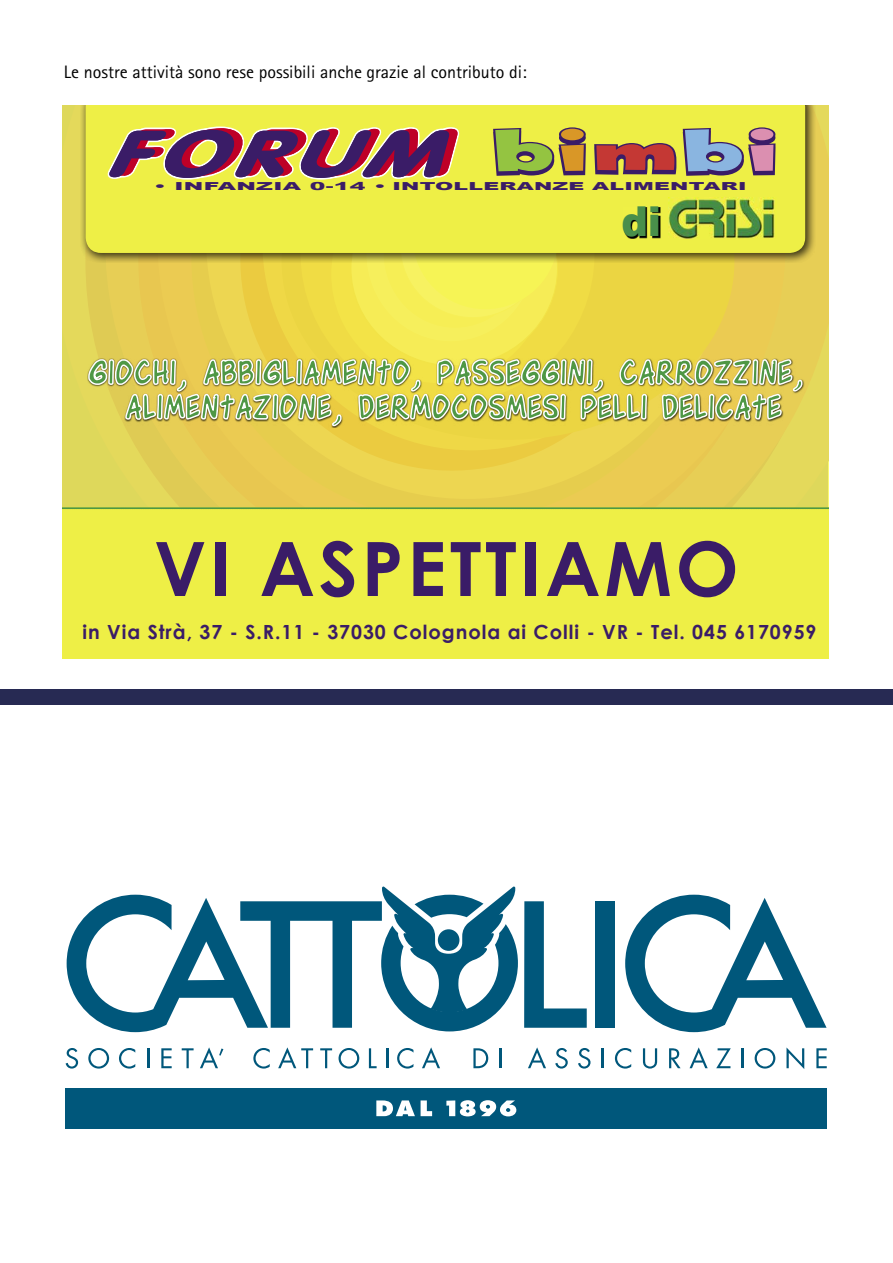
<style>
.page{position:relative;width:893px;height:1263px;background:#fff}
.page>*{position:absolute;margin:0;border:0;box-sizing:border-box;transform-origin:0 0}
.t1{font:700 75px "Century Gothic";letter-spacing:.05em;color:#3a1c67}
.t2{font:900 41.25px "Arial";color:#498f4b}
.t3{font:700 19.5px "Century Gothic";letter-spacing:.05em;color:#3a1c67}
.t4{font:18px "Rotis Sans Serif";color:#000}
.t5{font:900 11.1px "Arial";letter-spacing:.01em;color:#3a1c67;scale:2.13 1}
</style>
<div class="page">
<div style="left:0;top:689px;width:893px;height:15px;background:#272a53"></div>
<svg style="left:66px;top:1048px;width:12px;height:20px"></svg>
<svg style="left:88px;top:1048px;width:21px;height:20px"></svg>
<svg style="left:119px;top:1048px;width:16px;height:20px"></svg>
<hr style="left:147px;top:1048px;width:2px;height:20px;background:#00577b">
<svg style="left:161px;top:1048px;width:11px;height:20px"></svg>
<svg style="left:182px;top:1048px;width:12px;height:20px"></svg>
<svg style="left:253px;top:1048px;width:17px;height:20px"></svg>
<svg style="left:278px;top:1047px;width:35px;height:21px"></svg>
<svg style="left:320px;top:1048px;width:12px;height:20px"></svg>
<svg style="left:339px;top:1048px;width:20px;height:20px"></svg>
<svg style="left:369px;top:1048px;width:8px;height:20px"></svg>
<hr style="left:387px;top:1048px;width:2px;height:20px;background:#00577b">
<svg style="left:397px;top:1048px;width:16px;height:20px"></svg>
<svg style="left:422px;top:1047px;width:18px;height:21px"></svg>
<svg style="left:473px;top:1048px;width:15px;height:20px"></svg>
<hr style="left:499px;top:1048px;width:3px;height:20px;background:#00577b">
<svg style="left:528px;top:1047px;width:18px;height:21px"></svg>
<svg style="left:555px;top:1048px;width:13px;height:20px"></svg>
<svg style="left:578px;top:1048px;width:12px;height:20px"></svg>
<hr style="left:602px;top:1048px;width:2px;height:20px;background:#00577b">
<svg style="left:615px;top:1048px;width:16px;height:20px"></svg>
<svg style="left:643px;top:1048px;width:14px;height:20px"></svg>
<svg style="left:669px;top:1048px;width:12px;height:20px"></svg>
<svg style="left:689px;top:1047px;width:19px;height:21px"></svg>
<svg style="left:716px;top:1048px;width:15px;height:20px"></svg>
<hr style="left:741px;top:1048px;width:3px;height:20px;background:#00577b">
<svg style="left:755px;top:1048px;width:20px;height:20px"></svg>
<svg style="left:786px;top:1047px;width:18px;height:22px"></svg>
<svg style="left:816px;top:1048px;width:11px;height:20px"></svg>
<div style="left:66px;top:1088px;width:761px;height:40px;background:#00577b"></div>
<svg style="left:376px;top:1100px;width:39px;height:16px"></svg>
<svg style="left:421px;top:1100px;width:11px;height:16px"></svg>
<svg style="left:446px;top:1100px;width:70px;height:16px"></svg>
<svg style="left:524px;top:901px;width:63px;height:127px"></svg>
<div style="left:595px;top:901px;width:20px;height:127px;background:#00577b"></div>
<svg style="left:67px;top:886px;width:451px;height:146px"></svg>
<svg style="left:625px;top:895px;width:201px;height:137px"></svg>
<svg style="left:200px;top:1047px;width:23px;height:21px"></svg>
<svg style="left:63px;top:106px;width:765px;height:401px;background:#ead54f"></svg>
<div style="left:63px;top:507px;width:765px;height:151px;background:#eeef46"></div>
<svg style="left:81px;top:106px;width:735px;height:157px;background:#ab9e39"></svg>
<div style="left:86px;top:106px;width:719px;height:147px;background:#eeef46"></div>
<img style="left:669px;top:197px;width:107px;height:42px">
<img style="left:623px;top:207px;width:37px;height:31px">
<svg style="left:107px;top:127px;width:352px;height:53px;background:#986b64"></svg>
<svg style="left:493px;top:127px;width:93px;height:49px;background:#a2a146"></svg>
<svg style="left:594px;top:143px;width:82px;height:32px;background:#a54843"></svg>
<svg style="left:683px;top:127px;width:92px;height:49px;background:#9f9b94"></svg>
<div style="left:519px;top:156px;width:13px;height:5px;background:#eff046;border-radius:50%"></div>
<div style="left:708px;top:156px;width:14px;height:5px;background:#eff046;border-radius:50%"></div>
<svg style="left:87px;top:358px;width:716px;height:69px;background:#c4c56c"></svg>
<p class="t4" style="left:64px;top:61px;width:465px">Le nostre attività sono rese possibili anche grazie al contributo di:</p>
<p class="t5" style="left:154px;top:178px;width:280px">• INFANZIA 0-14 • INTOLLERANZE ALIMENTARI</p>
<h2 class="t2" style="left:621px;top:191px;width:41px">di</h2>
<h1 class="t1" style="left:154px;top:522px;width:586px">VI ASPETTIAMO</h1>
<p class="t3" style="left:82px;top:620px;width:735px">in Via Strà, 37 - S.R.11 - 37030 Colognola ai Colli - VR - Tel. 045 6170959</p>
</div>
